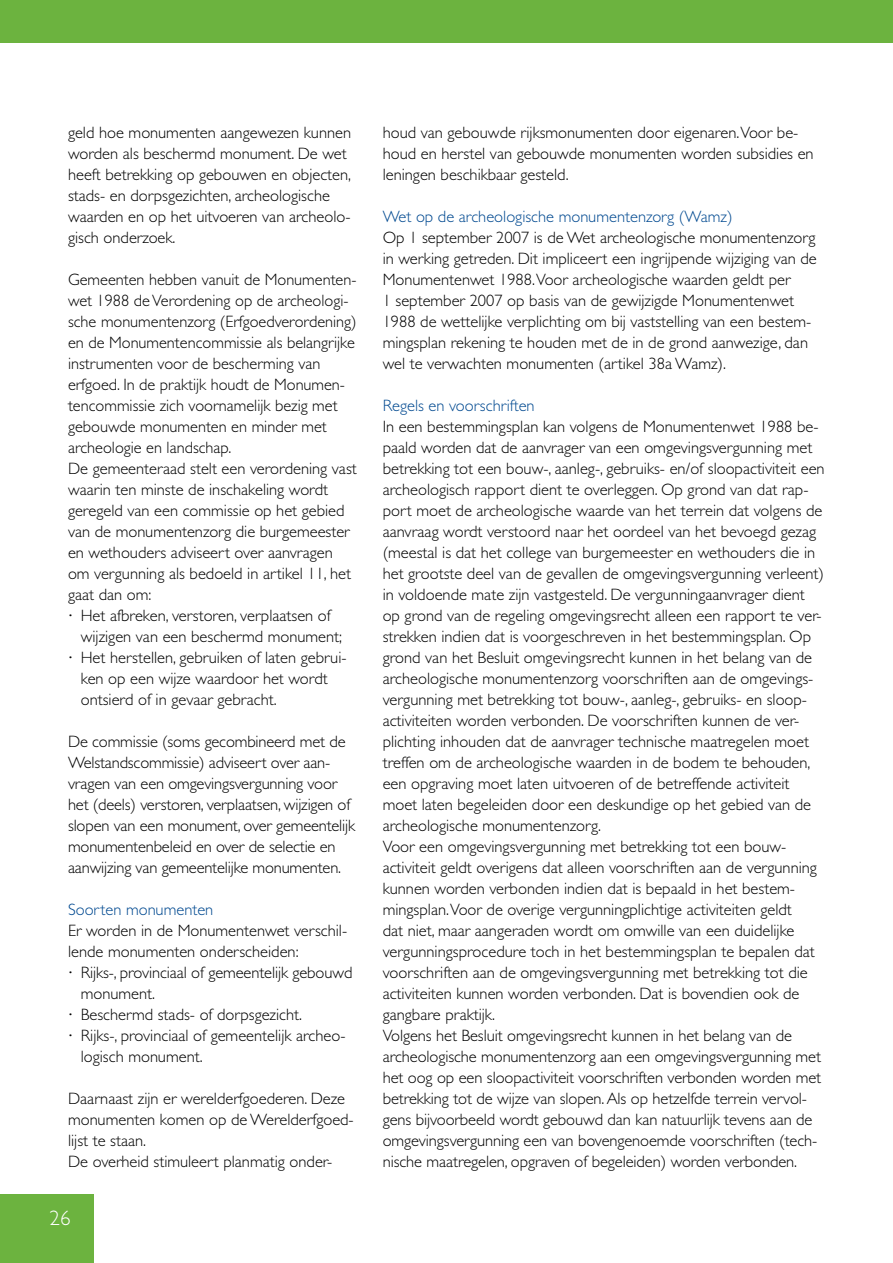
<style>
.page{position:relative;width:893px;height:1263px;background:#fff}
.page>*{position:absolute;margin:0;border:0;box-sizing:border-box;transform-origin:0 0}
.t1{font:300 21px "Gill Sans";color:#fff}
.t2{font:300 16.5px/21px "Gill Sans";color:#000}
.t3{font:300 16.5px "Gill Sans";color:#004990}
.s1{font-weight:400;font-style:italic}
</style>
<div class="page">
<div style="left:0;top:1195px;width:93px;height:68px;background:#6cb33f"></div>
<div style="left:0;top:0;width:893px;height:42px;background:#6cb33f"></div>
<p class="t2" style="left:68px;top:122px;width:285px">geld hoe monumenten aangewezen kunnen worden als beschermd monument. De wet heeft betrekking op gebouwen en objecten, stads- en dorpsgezichten, archeologische waarden en op het uitvoeren van archeolo&shy;gisch onderzoek.</p>
<p class="t2" style="left:68px;top:269px;width:290px">Gemeenten hebben vanuit de Monumenten&shy;wet 1988 de Verordening op de archeologi&shy;sche monumentenzorg (Erfgoedverordening) en de Monumentencommissie als belangrijke instrumenten voor de bescherming van erfgoed. In de praktijk houdt de Monumen&shy;tencommissie zich voornamelijk bezig met gebouwde monumenten en minder met archeologie en landschap.<br>De gemeenteraad stelt een verordening vast waarin ten minste de inschakeling wordt geregeld van een commissie op het gebied van de monumentenzorg die burgemeester en wethouders adviseert over aanvragen om vergunning als bedoeld in artikel 11, het gaat dan om:<br><span class="s1">·</span> Het afbreken, verstoren, verplaatsen of</p>
<p class="t2" style="left:81px;top:626px;width:263px">wijzigen van een beschermd monument;</p>
<p class="t2" style="left:68px;top:647px;width:280px"><span class="s1">·</span> Het herstellen, gebruiken of laten gebrui-</p>
<p class="t2" style="left:81px;top:668px;width:249px">ken op een wijze waardoor het wordt</p>
<p class="t2" style="left:81px;top:689px;width:197px">ontsierd of in gevaar gebracht.</p>
<p class="t2" style="left:68px;top:731px;width:289px">De commissie (soms gecombineerd met de Welstandscommissie) adviseert over aan&shy;vragen van een omgevingsvergunning voor het (deels) verstoren, verplaatsen, wijzigen of slopen van een monument, over gemeentelijk monumentenbeleid en over de selectie en aanwijzing van gemeentelijke monumenten.</p>
<p class="t3" style="left:68px;top:900px;width:147px">Soorten monumenten</p>
<p class="t2" style="left:68px;top:920px;width:281px">Er worden in de Monumentenwet verschil-</p>
<p class="t2" style="left:68px;top:941px;width:232px">lende monumenten onderscheiden:</p>
<p class="t2" style="left:68px;top:962px;width:286px"><span class="s1">·</span> Rijks-, provinciaal of gemeentelijk gebouwd</p>
<p class="t2" style="left:81px;top:983px;width:76px">monument.</p>
<p class="t2" style="left:68px;top:1004px;width:236px"><span class="s1">·</span> Beschermd stads- of dorpsgezicht.</p>
<p class="t2" style="left:68px;top:1025px;width:279px"><span class="s1">·</span> Rijks-, provinciaal of gemeentelijk archeo-</p>
<p class="t2" style="left:81px;top:1046px;width:123px">logisch monument.</p>
<p class="t2" style="left:68px;top:1088px;width:287px">Daarnaast zijn er werelderfgoederen. Deze monumenten komen op de Werelderfgoed&shy;lijst te staan.<br>De overheid stimuleert planmatig onder-</p>
<p class="t1" style="left:50px;top:1206px;width:22px">26</p>
<p class="t2" style="left:383px;top:122px;width:432px">houd van gebouwde rijksmonumenten door eigenaren.Voor be&shy;houd en herstel van gebouwde monumenten worden subsidies en leningen beschikbaar gesteld.</p>
<p class="t3" style="left:383px;top:207px;width:351px">Wet op de archeologische monumentenzorg (Wamz)</p>
<p class="t2" style="left:383px;top:227px;width:436px">Op 1 september 2007 is de Wet archeologische monumentenzorg in werking getreden. Dit impliceert een ingrijpende wijziging van de Monumentenwet 1988.Voor archeologische waarden geldt per<br>1 september 2007 op basis van de gewijzigde Monumentenwet 1988 de wettelijke verplichting om bij vaststelling van een bestem&shy;mingsplan rekening te houden met de in de grond aanwezige, dan wel te verwachten monumenten (artikel 38a Wamz).</p>
<p class="t3" style="left:383px;top:396px;width:153px">Regels en voorschriften</p>
<p class="t2" style="left:383px;top:416px;width:443px">In een bestemmingsplan kan volgens de Monumentenwet 1988 be&shy;paald worden dat de aanvrager van een omgevingsvergunning met betrekking tot een bouw-, aanleg-, gebruiks- en/of sloopactiviteit een archeologisch rapport dient te overleggen. Op grond van dat rap&shy;port moet de archeologische waarde van het terrein dat volgens de aanvraag wordt verstoord naar het oordeel van het bevoegd gezag (meestal is dat het college van burgemeester en wethouders die in het grootste deel van de gevallen de omgevingsvergunning verleent) in voldoende mate zijn vastgesteld. De vergunningaanvrager dient op grond van de regeling omgevingsrecht alleen een rapport te ver&shy;strekken indien dat is voorgeschreven in het bestemmingsplan. Op grond van het Besluit omgevingsrecht kunnen in het belang van de archeologische monumentenzorg voorschriften aan de omgevings&shy;vergunning met betrekking tot bouw-, aanleg-, gebruiks- en sloop&shy;activiteiten worden verbonden. De voorschriften kunnen de ver&shy;plichting inhouden dat de aanvrager technische maatregelen moet treffen om de archeologische waarden in de bodem te behouden, een opgraving moet laten uitvoeren of de betreffende activiteit moet laten begeleiden door een deskundige op het gebied van de archeologische monumentenzorg.<br>Voor een omgevingsvergunning met betrekking tot een bouw&shy;activiteit geldt overigens dat alleen voorschriften aan de vergunning kunnen worden verbonden indien dat is bepaald in het bestem&shy;mingsplan.Voor de overige vergunningplichtige activiteiten geldt<br>dat niet, maar aangeraden wordt om omwille van een duidelijke vergunningsprocedure toch in het bestemmingsplan te bepalen dat voorschriften aan de omgevingsvergunning met betrekking tot die activiteiten kunnen worden verbonden. Dat is bovendien ook de gangbare praktijk.<br>Volgens het Besluit omgevingsrecht kunnen in het belang van de archeologische monumentenzorg aan een omgevingsvergunning met het oog op een sloopactiviteit voorschriften verbonden worden met betrekking tot de wijze van slopen. Als op hetzelfde terrein vervol&shy;gens bijvoorbeeld wordt gebouwd dan kan natuurlijk tevens aan de omgevingsvergunning een van bovengenoemde voorschriften (tech&shy;nische maatregelen, opgraven of begeleiden) worden verbonden.</p>
</div>
